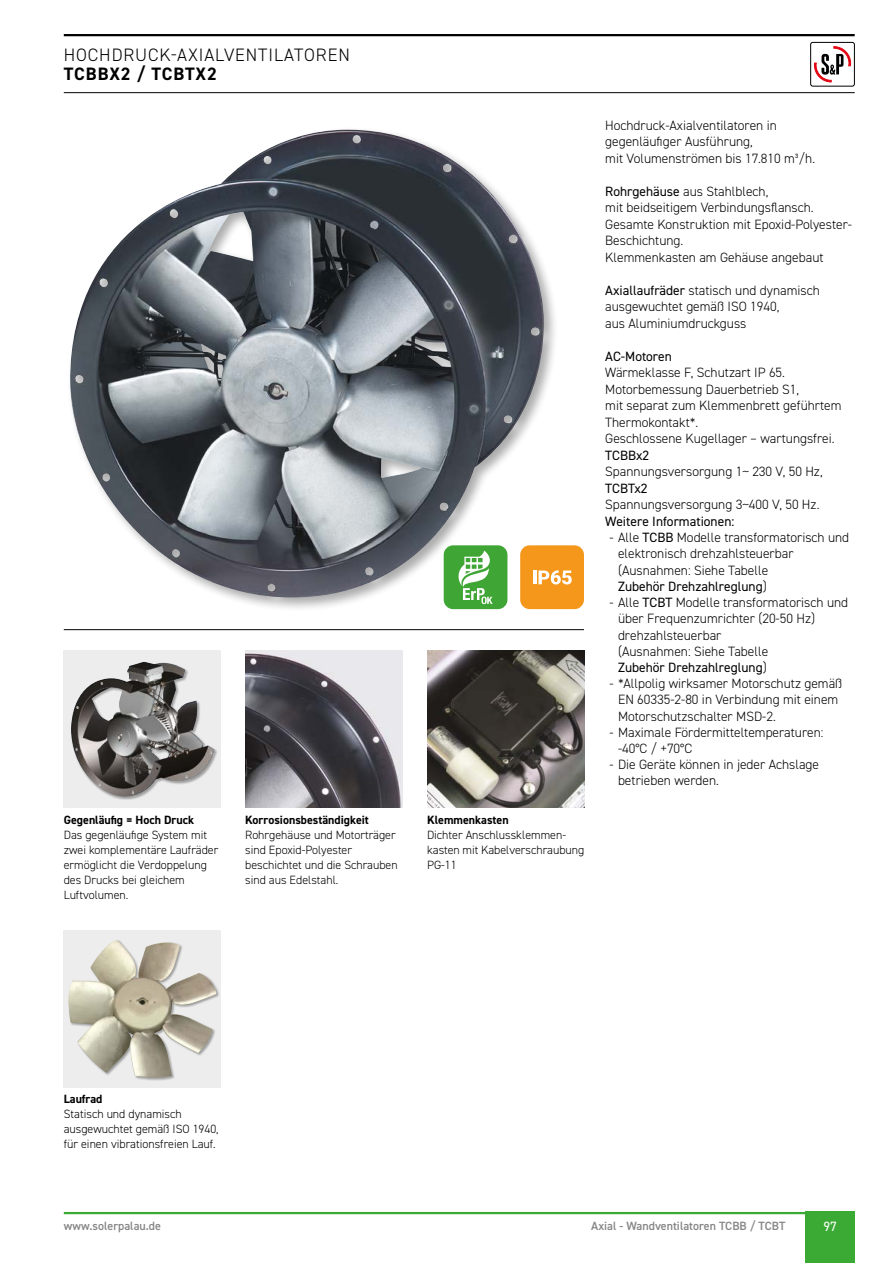
<style>
.page{position:relative;width:893px;height:1263px;background:#fff}
.page>*{position:absolute;margin:0;border:0;box-sizing:border-box;transform-origin:0 0}
.grup{font:300 18px "DIN2014";letter-spacing:.05em;color:#000}
.serie{font:700 18px "DIN2014";letter-spacing:.045em;color:#000}
.texte_descripció{font:300 13.5px/16.5px "DIN2014";color:#000}
.texte_descripció-2{font:13.5px "DIN2014";color:#000}
.t1{font:13.5px "DIN2014";color:#fff}
.atributs_-_texte{font:300 12px/15px "DIN2014";color:#000}
.atributs_-_títol{font:700 12px "DIN2014";color:#000}
.t2{font:600 12px "DIN2014";color:#878787}
.s1{font-weight:400}
</style>
<div class="page">
<hr style="left:64px;top:34px;width:791px;height:2px;background:#000">
<hr style="left:64px;top:92px;width:791px;height:1px;background:#000">
<svg style="left:814px;top:47px;width:37px;height:36px"></svg>
<div style="left:810px;top:42px;width:45px;height:44px;border:1px solid #000;border-radius:2px"></div>
<hr style="left:64px;top:1212px;width:791px;height:2px;background:#3aaa35">
<div style="left:805px;top:1212px;width:50px;height:51px;background:#3aaa35"></div>
<img style="left:245px;top:650px;width:158px;height:157px">
<img style="left:427px;top:650px;width:157px;height:158px">
<div style="left:64px;top:651px;width:157px;height:157px;background:#ededed"></div>
<div style="left:71px;top:661px;width:147px;height:138px;background:#000;opacity:.33"></div>
<img style="left:71px;top:662px;width:144px;height:134px">
<div style="left:64px;top:930px;width:157px;height:157px;background:#ededed"></div>
<div style="left:68px;top:939px;width:152px;height:142px;background:#000;opacity:.33"></div>
<img style="left:69px;top:940px;width:147px;height:138px">
<hr style="left:64px;top:629px;width:520px;height:1px;background:#000">
<div style="left:67px;top:127px;width:492px;height:486px;background:#000;opacity:.33"></div>
<img style="left:69px;top:130px;width:475px;height:468px">
<div style="left:444px;top:545px;width:63px;height:64px;background:#3fa535;border-radius:9px"></div>
<svg style="left:458px;top:550px;width:35px;height:54px"></svg>
<div style="left:520px;top:545px;width:64px;height:64px;background:#f4971a;border-radius:9px"></div>
<hr style="left:533px;top:570px;width:3px;height:14px;background:#fff">
<svg style="left:538px;top:570px;width:34px;height:14px"></svg>
<p class="grup" style="left:64px;top:44px;width:287px">HOCHDRUCK-AXIALVENTILATOREN</p>
<p class="serie" style="left:64px;top:62px;width:154px">TCBBX2 / TCBTX2</p>
<p class="atributs_-_títol" style="left:64px;top:812px;width:132px">Gegenläufig = Hoch Druck</p>
<p class="atributs_-_texte" style="left:64px;top:827px;width:156px">Das gegenläufige System mit zwei komplementäre Laufräder ermöglicht die Verdoppelung des Drucks bei gleichem<br>Luftvolumen.</p>
<p class="atributs_-_títol" style="left:245px;top:812px;width:125px">Korrosionsbeständigkeit</p>
<p class="atributs_-_texte" style="left:245px;top:827px;width:154px">Rohrgehäuse und Motorträger sind Epoxid-Polyester beschichtet und die Schrauben sind aus Edelstahl.</p>
<p class="atributs_-_títol" style="left:427px;top:812px;width:83px">Klemmenkasten</p>
<p class="atributs_-_texte" style="left:427px;top:827px;width:159px">Dichter Anschlussklemmen&shy;kasten mit Kabelverschraubung<br>PG-11</p>
<p class="texte_descripció" style="left:605px;top:117px;width:211px">Hochdruck-Axialventilatoren in gegenläufiger Ausführung,<br>mit Volumenströmen bis 17.810 m³/h.</p>
<p class="texte_descripció" style="left:605px;top:183px;width:248px"><span class="s1">Rohrgehäuse</span> aus Stahlblech,<br>mit beidseitigem Verbindungsflansch.<br>Gesamte Konstruktion mit Epoxid-Polyester-Beschichtung.<br>Klemmenkasten am Gehäuse angebaut</p>
<p class="texte_descripció" style="left:605px;top:282px;width:216px"><span class="s1">Axiallaufräder</span> statisch und dynamisch ausgewuchtet gemäß ISO 1940,<br>aus Aluminiumdruckguss</p>
<p class="texte_descripció-2" style="left:605px;top:347px;width:68px">AC-Motoren</p>
<p class="texte_descripció" style="left:605px;top:364px;width:181px">Wärmeklasse F, Schutzart IP 65.</p>
<p class="texte_descripció" style="left:605px;top:381px;width:238px">Motorbemessung Dauerbetrieb S1,<br>mit separat zum Klemmenbrett geführtem<br>Thermokontakt*.</p>
<p class="texte_descripció" style="left:605px;top:430px;width:231px">Geschlossene Kugellager – wartungsfrei.</p>
<p class="texte_descripció-2" style="left:605px;top:446px;width:46px">TCBBx2</p>
<p class="texte_descripció" style="left:605px;top:463px;width:219px">Spannungsversorgung 1~ 230 V, 50 Hz,<br><span class="s1">TCBTx2</span></p>
<p class="texte_descripció" style="left:605px;top:496px;width:216px">Spannungsversorgung 3~400 V, 50 Hz.</p>
<p class="texte_descripció-2" style="left:605px;top:512px;width:131px">Weitere Informationen:</p>
<p class="texte_descripció" style="left:618px;top:529px;width:233px;text-indent:-9px">- Alle <span class="s1">TCBB</span> Modelle transformatorisch und elektronisch drehzahlsteuerbar (Ausnahmen: Siehe Tabelle<br><span class="s1">Zubehör Drehzahlreglung</span>)</p>
<p class="texte_descripció" style="left:618px;top:594px;width:232px;text-indent:-9px">- Alle <span class="s1">TCBT</span> Modelle transformatorisch und über Frequenzumrichter (20-50 Hz) drehzahlsteuerbar<br>(Ausnahmen: Siehe Tabelle<br><span class="s1">Zubehör Drehzahlreglung</span>)</p>
<p class="texte_descripció" style="left:618px;top:675px;width:226px;text-indent:-9px">- *Allpolig wirksamer Motorschutz gemäß<br>EN 60335-2-80 in Verbindung mit einem<br>Motorschutzschalter MSD-2.</p>
<p class="texte_descripció" style="left:618px;top:724px;width:207px;text-indent:-9px">- Maximale Fördermitteltemperaturen: -40°C / +70°C</p>
<p class="texte_descripció" style="left:618px;top:756px;width:203px;text-indent:-9px">- Die Geräte können in jeder Achslage betrieben werden.</p>
<p class="atributs_-_títol" style="left:64px;top:1091px;width:40px">Laufrad</p>
<p class="atributs_-_texte" style="left:64px;top:1107px;width:156px">Statisch und dynamisch ausgewuchtet gemäß ISO 1940, für einen vibrationsfreien Lauf.</p>
<p class="t2" style="left:64px;top:1218px;width:99px">www.solerpalau.de</p>
<p class="t2" style="left:591px;top:1218px;width:196px">Axial - Wandventilatoren TCBB / TCBT</p>
<p class="t1" style="left:823px;top:1218px;width:15px">97</p>
</div>
